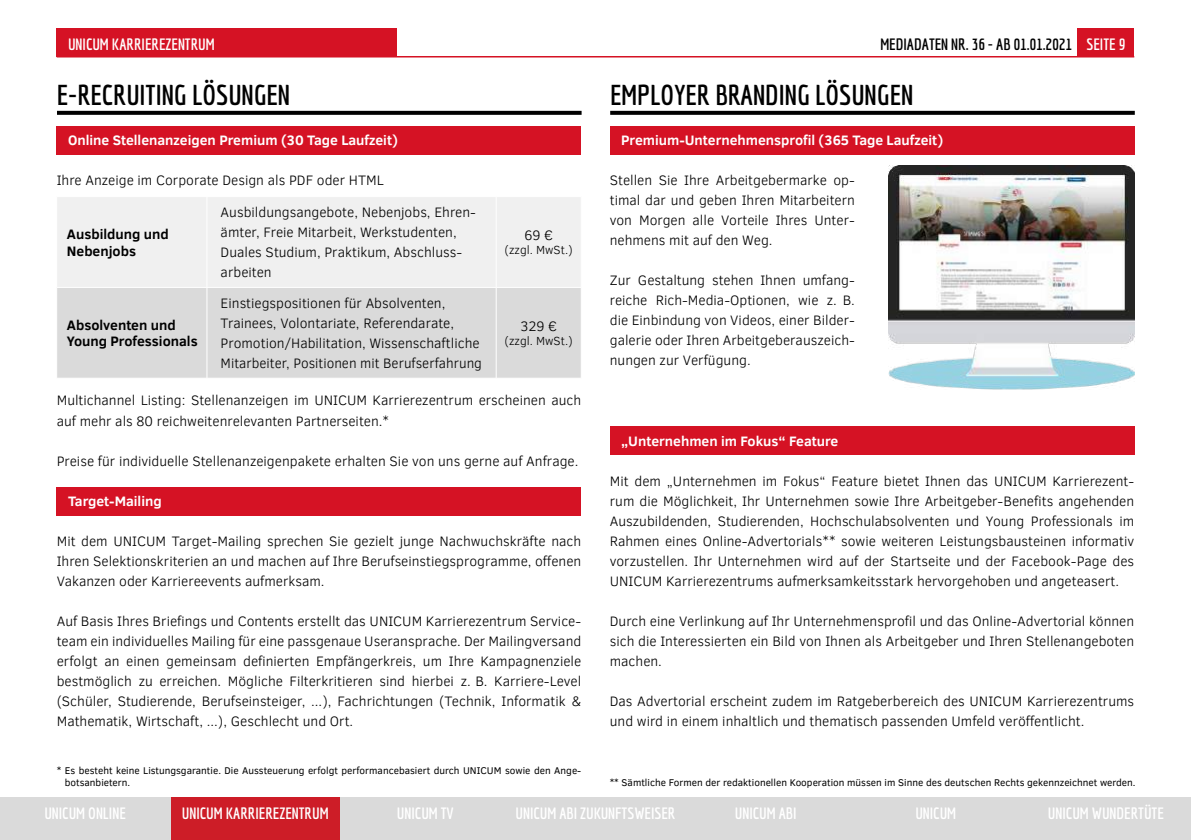
<style>
.page{position:relative;width:1191px;height:840px;background:#fff}
.page>*{position:absolute;margin:0;border:0;box-sizing:border-box;transform-origin:0 0}
.t1{font:700 28px "Economica";color:#000}
.t2{font:700 16px "Economica";color:#fff}
.t3{font:700 16px "Economica";color:#000}
.t4{font:300 14px/20px "Clear Sans";color:#000;text-align:justify}
.t5{font:700 14px "Clear Sans";color:#fff}
.t6{font:700 14px/16.8px "Clear Sans";color:#000}
.t7{font:300 12px "Clear Sans";color:#000}
.t8{font:10px/12px "Clear Sans";color:#000}
.s1{color:#fff}
</style>
<div class="page">
<div style="left:1077px;top:28px;width:57px;height:29px;background:#d51224"></div>
<hr style="left:57px;top:56px;width:1077px;height:1px;background:#d51224">
<div style="left:57px;top:28px;width:340px;height:29px;background:#d51224"></div>
<svg style="left:57px;top:111px;width:524px;height:4px;fill:#000"></svg>
<div style="left:57px;top:486px;width:524px;height:29px;background:#d51224"></div>
<div style="left:57px;top:126px;width:524px;height:29px;background:#d51224"></div>
<div style="left:57px;top:197px;width:524px;height:90px;background:#f0f0f0"></div>
<div style="left:57px;top:288px;width:524px;height:89px;background:#dadada"></div>
<hr style="left:207px;top:197px;width:1px;height:90px;background:#fff">
<hr style="left:496px;top:197px;width:1px;height:90px;background:#fff">
<hr style="left:207px;top:287px;width:1px;height:91px;background:#fff">
<hr style="left:496px;top:287px;width:1px;height:91px;background:#fff">
<svg style="left:610px;top:111px;width:524px;height:4px;fill:#000"></svg>
<div style="left:610px;top:426px;width:524px;height:28px;background:#d51224"></div>
<div style="left:610px;top:126px;width:524px;height:29px;background:#d51224"></div>
<img style="left:889px;top:165px;width:245px;height:225px">
<div style="left:1020px;top:797px;width:171px;height:42px;background:#dadada"></div>
<div style="left:850px;top:797px;width:170px;height:42px;background:#dadada"></div>
<div style="left:170px;top:797px;width:170px;height:42px;background:#cd1d27"></div>
<div style="left:0;top:797px;width:170px;height:42px;background:#dadada"></div>
<div style="left:340px;top:797px;width:170px;height:42px;background:#dadada"></div>
<div style="left:510px;top:797px;width:170px;height:42px;background:#dadada"></div>
<div style="left:680px;top:797px;width:170px;height:42px;background:#dadada"></div>
<p class="t2" style="left:68px;top:35px;width:148px">UNICUM KARRIEREZENTRUM</p>
<p class="t3" style="left:880px;top:35px;width:246px">MEDIADATEN NR. 36 - AB 01.01.2021 <span class="s1">SEITE 9</span></p>
<h1 class="t1" style="left:57px;top:79px;width:235px">E-RECRUITING LÖSUNGEN</h1>
<p class="t5" style="left:68px;top:130px;width:331px">Online Stellenanzeigen Premium (30 Tage Laufzeit)</p>
<p class="t4" style="left:57px;top:170px;width:329px">Ihre Anzeige im Corporate Design als PDF oder HTML</p>
<p class="t6" style="left:67px;top:225px;width:103px">Ausbildung und<br>Nebenjobs</p>
<p class="t6" style="left:67px;top:315px;width:132px">Absolventen und<br>Young Professionals</p>
<p class="t4" style="left:221px;top:202px;width:257px;text-align:left">Ausbildungsangebote, Nebenjobs, Ehren&shy;ämter, Freie Mitarbeit, Werkstudenten, Duales Studium, Praktikum, Abschluss&shy;arbeiten</p>
<p class="t4" style="left:221px;top:293px;width:263px;text-align:left">Einstiegspositionen für Absolventen, Trainees, Volontariate, Referendarate, Promotion/Habilitation, Wissenschaftliche Mitarbeiter, Positionen mit Berufserfahrung</p>
<p class="t4" style="left:524px;top:225px;width:30px">69 €</p>
<p class="t7" style="left:504px;top:242px;width:70px">(zzgl. MwSt.)</p>
<p class="t4" style="left:520px;top:315px;width:38px">329 €</p>
<p class="t7" style="left:504px;top:333px;width:70px">(zzgl. MwSt.)</p>
<p class="t4" style="left:57px;top:390px;width:526px">Multichannel Listing: Stellenanzeigen im UNICUM Karrierezentrum erscheinen auch auf mehr als 80 reichweitenrelevanten Partnerseiten.*</p>
<p class="t4" style="left:57px;top:450px;width:523px">Preise für individuelle Stellenanzeigenpakete erhalten Sie von uns gerne auf Anfrage.</p>
<p class="t5" style="left:68px;top:490px;width:95px">Target-Mailing</p>
<p class="t4" style="left:57px;top:530px;width:526px">Mit dem UNICUM Target-Mailing sprechen Sie gezielt junge Nachwuchskräfte nach Ihren Selektionskriterien an und machen auf Ihre Berufseinstiegsprogramme, offenen Vakanzen oder Karriereevents aufmerksam.</p>
<p class="t4" style="left:57px;top:610px;width:526px">Auf Basis Ihres Briefings und Contents erstellt das UNICUM Karrierezentrum Service&shy;team ein individuelles Mailing für eine passgenaue Useransprache. Der Mailingversand erfolgt an einen gemeinsam definierten Empfängerkreis, um Ihre Kampagnenziele bestmöglich zu erreichen. Mögliche Filterkritieren sind hierbei z. B. Karriere-Level (Schüler, Studierende, Berufseinsteiger, ...), Fachrichtungen (Technik, Informatik &amp; Mathematik, Wirtschaft, ...), Geschlecht und Ort.</p>
<h1 class="t1" style="left:610px;top:79px;width:304px">EMPLOYER BRANDING LÖSUNGEN</h1>
<p class="t5" style="left:621px;top:130px;width:323px">Premium-Unternehmensprofil (365 Tage Laufzeit)</p>
<p class="t4" style="left:610px;top:170px;width:247px">Stellen Sie Ihre Arbeitgebermarke op&shy;timal dar und geben Ihren Mitarbeitern von Morgen alle Vorteile Ihres Unter&shy;nehmens mit auf den Weg.</p>
<p class="t4" style="left:610px;top:270px;width:247px">Zur Gestaltung stehen Ihnen umfang&shy;reiche Rich-Media-Optionen, wie z. B. die Einbindung von Videos, einer Bilder&shy;galerie oder Ihren Arbeitgeberauszeich&shy;nungen zur Verfügung.</p>
<p class="t5" style="left:621px;top:430px;width:219px">„Unternehmen im Fokus“ Feature</p>
<p class="t4" style="left:610px;top:470px;width:526px">Mit dem „Unternehmen im Fokus“ Feature bietet Ihnen das UNICUM Karrierezent&shy;rum die Möglichkeit, Ihr Unternehmen sowie Ihre Arbeitgeber-Benefits angehenden Auszubildenden, Studierenden, Hochschulabsolventen und Young Professionals im Rahmen eines Online-Advertorials** sowie weiteren Leistungsbausteinen informativ vorzustellen. Ihr Unternehmen wird auf der Startseite und der Facebook-Page des UNICUM Karrierezentrums aufmerksamkeitsstark hervorgehoben und angeteasert.</p>
<p class="t4" style="left:610px;top:610px;width:526px">Durch eine Verlinkung auf Ihr Unternehmensprofil und das Online-Advertorial können sich die Interessierten ein Bild von Ihnen als Arbeitgeber und Ihren Stellenangeboten machen.</p>
<p class="t4" style="left:610px;top:690px;width:526px">Das Advertorial erscheint zudem im Ratgeberbereich des UNICUM Karrierezentrums und wird in einem inhaltlich und thematisch passenden Umfeld veröffentlicht.</p>
<p class="t8" style="left:65px;top:764px;width:518px;text-indent:-8px">* Es besteht keine Listungsgarantie. Die Aussteuerung erfolgt performancebasiert durch UNICUM sowie den Ange&shy;botsanbietern.</p>
<p class="t2" style="left:36px;top:803px;width:83px">UNICUM ONLINE</p>
<p class="t8" style="left:609px;top:776px;width:527px">** Sämtliche Formen der redaktionellen Kooperation müssen im Sinne des deutschen Rechts gekennzeichnet werden.</p>
<p class="t2" style="left:44px;top:803px;width:83px">UNICUM ONLINE</p>
<p class="t2" style="left:182px;top:803px;width:148px">UNICUM KARRIEREZENTRUM</p>
<p class="t2" style="left:397px;top:803px;width:58px">UNICUM TV</p>
<p class="t2" style="left:515px;top:803px;width:161px">UNICUM ABI ZUKUNFTSWEISER</p>
<p class="t2" style="left:735px;top:803px;width:63px">UNICUM ABI</p>
<p class="t2" style="left:915px;top:803px;width:42px">UNICUM</p>
<p class="t2" style="left:1048px;top:803px;width:117px">UNICUM WUNDERTÜTE</p>
</div>
